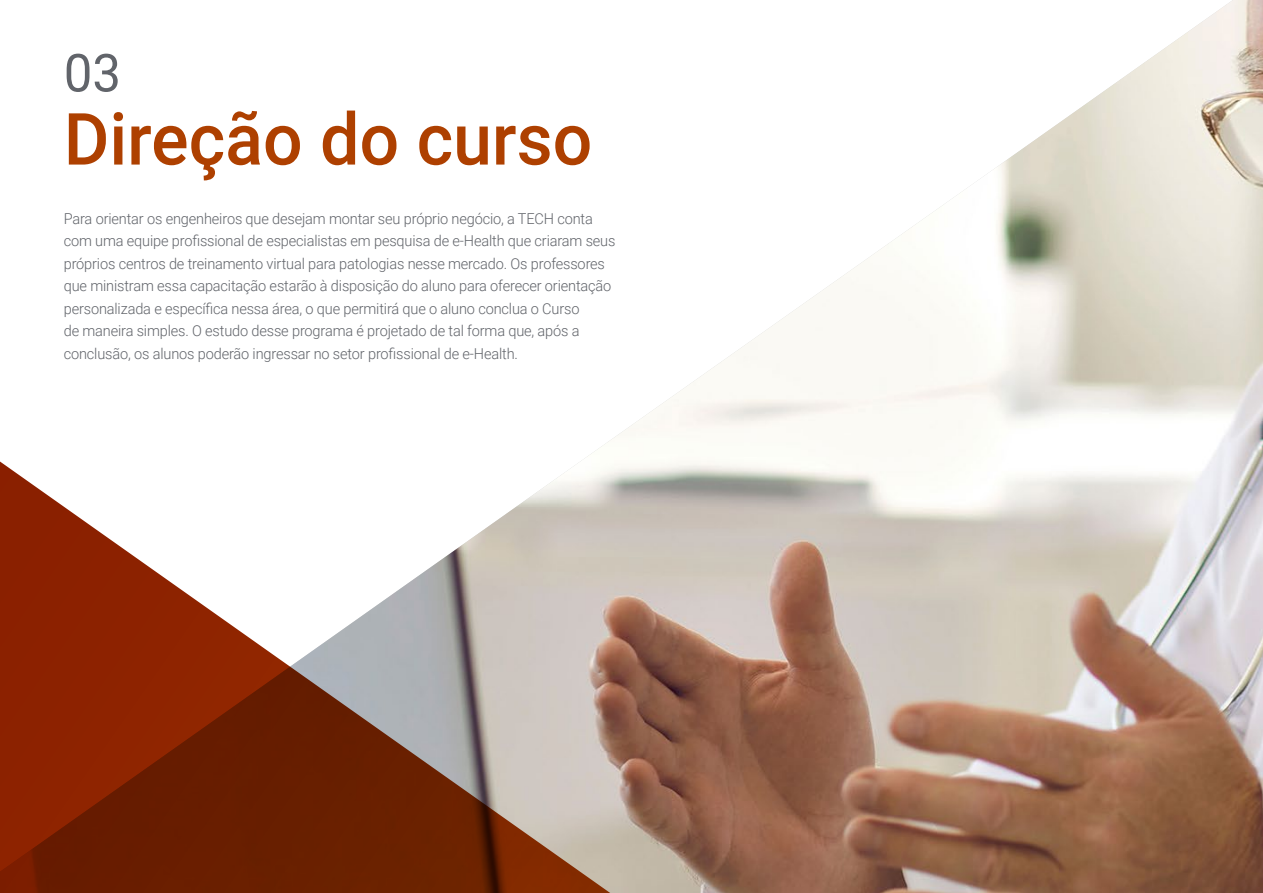
<style>
.page{position:relative;width:1263px;height:893px;background:#fff}
.page>*{position:absolute;margin:0;border:0;box-sizing:border-box;transform-origin:0 0}
.t1{font:500 72px "Roboto";color:#ae4000}
.t2{font:52.5px "Roboto";color:#61646a}
.t3{font:300 15px/22.5px "Roboto";letter-spacing:-.01em;color:#61646a}
</style>
<div class="page">
<img style="left:602px;top:0;width:661px;height:893px">
<svg style="left:0;top:446px;width:640px;height:447px"></svg>
<h2 class="t2" style="left:64px;top:36px;width:59px">03</h2>
<h1 class="t1" style="left:64px;top:89px;width:530px">Direção do curso</h1>
<p class="t3" style="left:64px;top:207px;width:553px">Para orientar os engenheiros que desejam montar seu próprio negócio, a TECH conta com uma equipe profissional de especialistas em pesquisa de e-Health que criaram seus próprios centros de treinamento virtual para patologias nesse mercado. Os professores que ministram essa capacitação estarão à disposição do aluno para oferecer orientação personalizada e específica nessa área, o que permitirá que o aluno conclua o Curso<br>de maneira simples. O estudo desse programa é projetado de tal forma que, após a conclusão, os alunos poderão ingressar no setor profissional de e-Health.</p>
</div>
